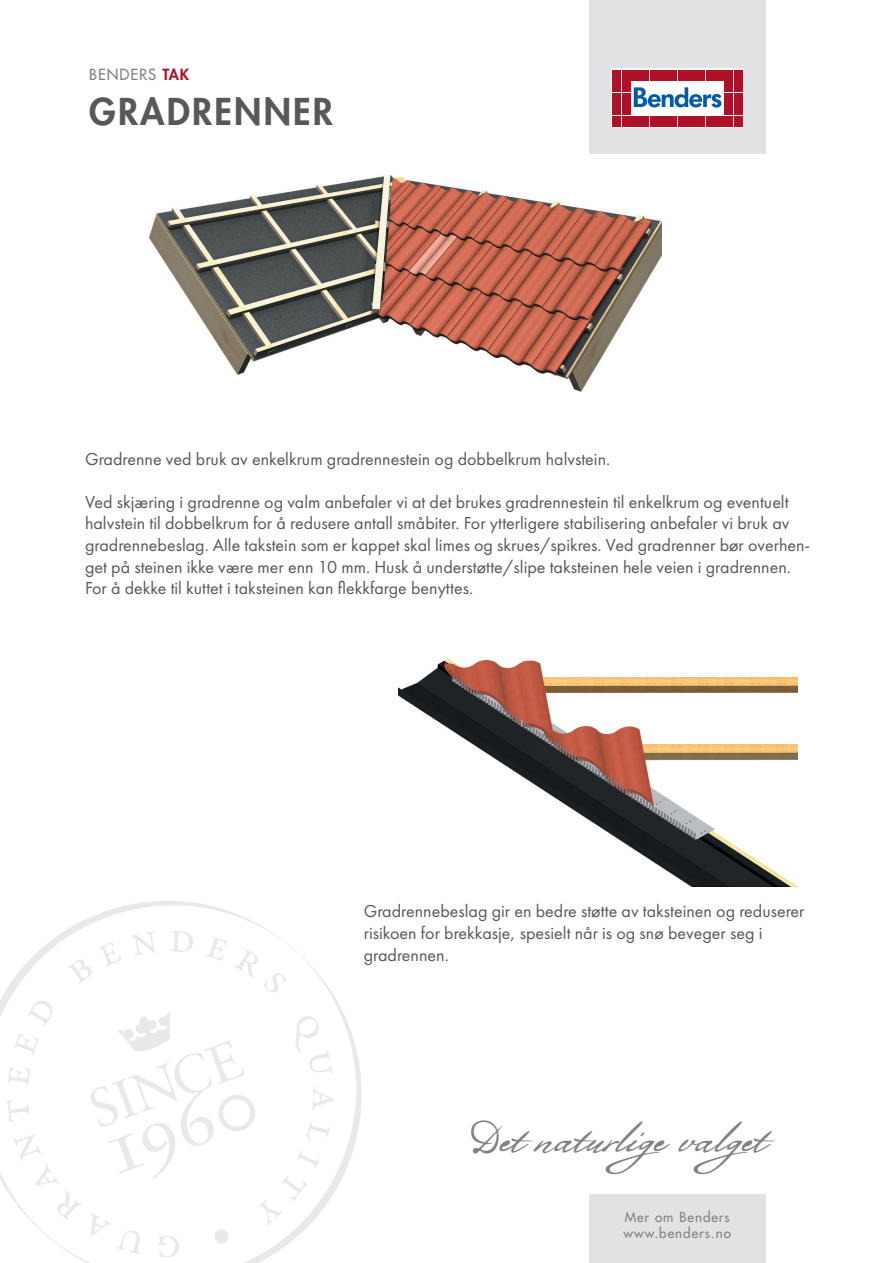
<style>
.page{position:relative;width:893px;height:1263px;background:#fff}
.page>*{position:absolute;margin:0;border:0;box-sizing:border-box;transform-origin:0 0}
.t1{font:40.5px "Bolivar";color:#808285}
.t2{font:800 36px "Futura Std";letter-spacing:.06em;color:#57585a}
.t3{font:18px/21.6px "Futura PT";color:#57585a}
.t4{font:500 15px "Futura Std";letter-spacing:.06em;color:#808285}
.t5{font:500 13.5px/16.2px "Futura Std";letter-spacing:.07em;color:#808285}
.s1{font-weight:800;color:#ae1229}
</style>
<div class="page">
<img style="left:150px;top:175px;width:511px;height:216px">
<img style="left:398px;top:658px;width:400px;height:228px">
<div style="left:589px;top:0;width:177px;height:153px;background:#e1e2e4"></div>
<svg style="left:612px;top:69px;width:131px;height:59px;background:#eac5cb"></svg>
<div style="left:613px;top:70px;width:8px;height:10px;background:#ae1229"></div>
<div style="left:622px;top:70px;width:8px;height:10px;background:#ae1229"></div>
<div style="left:613px;top:81px;width:8px;height:11px;background:#ae1229"></div>
<div style="left:622px;top:81px;width:8px;height:11px;background:#ae1229"></div>
<div style="left:613px;top:93px;width:8px;height:10px;background:#ae1229"></div>
<div style="left:622px;top:93px;width:8px;height:10px;background:#ae1229"></div>
<div style="left:613px;top:104px;width:8px;height:11px;background:#ae1229"></div>
<div style="left:622px;top:104px;width:8px;height:11px;background:#ae1229"></div>
<div style="left:613px;top:116px;width:8px;height:10px;background:#ae1229"></div>
<div style="left:622px;top:116px;width:8px;height:10px;background:#ae1229"></div>
<div style="left:631px;top:70px;width:9px;height:10px;background:#ae1229"></div>
<div style="left:641px;top:70px;width:8px;height:10px;background:#ae1229"></div>
<div style="left:650px;top:70px;width:8px;height:10px;background:#ae1229"></div>
<div style="left:659px;top:70px;width:9px;height:10px;background:#ae1229"></div>
<div style="left:669px;top:70px;width:8px;height:10px;background:#ae1229"></div>
<div style="left:678px;top:70px;width:8px;height:10px;background:#ae1229"></div>
<div style="left:687px;top:70px;width:9px;height:10px;background:#ae1229"></div>
<div style="left:697px;top:70px;width:8px;height:10px;background:#ae1229"></div>
<div style="left:706px;top:70px;width:8px;height:10px;background:#ae1229"></div>
<div style="left:715px;top:70px;width:9px;height:10px;background:#ae1229"></div>
<div style="left:631px;top:116px;width:9px;height:10px;background:#ae1229"></div>
<div style="left:641px;top:116px;width:8px;height:10px;background:#ae1229"></div>
<div style="left:650px;top:116px;width:8px;height:10px;background:#ae1229"></div>
<div style="left:659px;top:116px;width:9px;height:10px;background:#ae1229"></div>
<div style="left:669px;top:116px;width:8px;height:10px;background:#ae1229"></div>
<div style="left:678px;top:116px;width:8px;height:10px;background:#ae1229"></div>
<div style="left:687px;top:116px;width:9px;height:10px;background:#ae1229"></div>
<div style="left:697px;top:116px;width:8px;height:10px;background:#ae1229"></div>
<div style="left:706px;top:116px;width:8px;height:10px;background:#ae1229"></div>
<div style="left:715px;top:116px;width:9px;height:10px;background:#ae1229"></div>
<div style="left:725px;top:70px;width:8px;height:10px;background:#ae1229"></div>
<div style="left:734px;top:70px;width:8px;height:10px;background:#ae1229"></div>
<div style="left:725px;top:81px;width:8px;height:11px;background:#ae1229"></div>
<div style="left:734px;top:81px;width:8px;height:11px;background:#ae1229"></div>
<div style="left:725px;top:93px;width:8px;height:10px;background:#ae1229"></div>
<div style="left:734px;top:93px;width:8px;height:10px;background:#ae1229"></div>
<div style="left:725px;top:104px;width:8px;height:11px;background:#ae1229"></div>
<div style="left:734px;top:104px;width:8px;height:11px;background:#ae1229"></div>
<div style="left:725px;top:116px;width:8px;height:10px;background:#ae1229"></div>
<div style="left:734px;top:116px;width:8px;height:10px;background:#ae1229"></div>
<svg style="left:634px;top:87px;width:87px;height:21px;background:#8fb6d9"></svg>
<div style="left:589px;top:1195px;width:177px;height:68px;background:#e1e2e4"></div>
<svg style="left:0;top:901px;width:362px;height:362px"></svg>
<p class="t4" style="left:89px;top:65px;width:101px">BENDERS <span class="s1">TAK</span></p>
<h2 class="t2" style="left:89px;top:89px;width:245px">GRADRENNER</h2>
<p class="t3" style="left:85px;top:448px;width:527px">Gradrenne ved bruk av enkelkrum gradrennestein og dobbelkrum halvstein.</p>
<p class="t3" style="left:85px;top:491px;width:727px">Ved skjæring i gradrenne og valm anbefaler vi at det brukes gradrennestein til enkelkrum og eventuelt halvstein til dobbelkrum for å redusere antall småbiter. For ytterligere stabilisering anbefaler vi bruk av gradrennebeslag. Alle takstein som er kappet skal limes og skrues/spikres. Ved gradrenner bør overhen&shy;get på steinen ikke være mer enn 10 mm. Husk å understøtte/slipe taksteinen hele veien i gradrennen.<br>For å dekke til kuttet i taksteinen kan flekkfarge benyttes.</p>
<p class="t3" style="left:364px;top:900px;width:442px">Gradrennebeslag gir en bedre støtte av taksteinen og reduserer risikoen for brekkasje, spesielt når is og snø beveger seg i gradrennen.</p>
<h1 class="t1" style="left:477px;top:1113px;width:309px">Det naturlige valget</h1>
<p class="t5" style="left:623px;top:1209px;width:109px">Mer om Benders www.benders.no</p>
</div>
